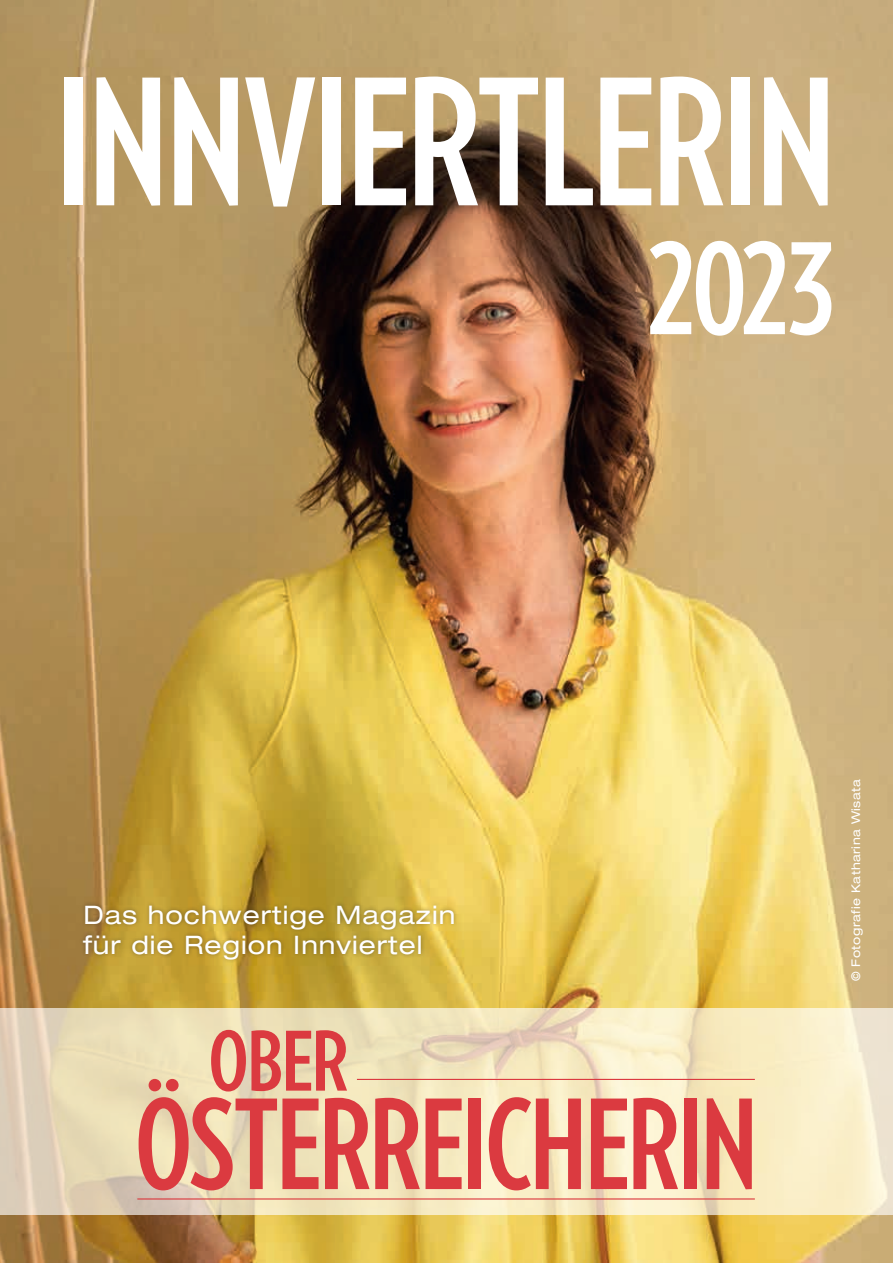
<style>
.page{position:relative;width:893px;height:1263px;background:#fff}
.page>*{position:absolute;margin:0;border:0;box-sizing:border-box;transform-origin:0 0}
.t1{font:700 174.3px "Verlag Compressed";letter-spacing:-.02em;color:#fff}
.t2{font:700 127.5px "Verlag Compressed";color:#fff}
.t3{font:700 123.45px "Verlag Compressed";letter-spacing:-.02em;color:#db3a40}
.t4{font:700 81.75px "Verlag Compressed";color:#db3a40;scale:1.05 1}
.t5{font:expanded 25.5px/30px "Helvetica Neue LT Pro";letter-spacing:.04em;color:#fff}
.t6{font:expanded 12px "Helvetica Neue LT Pro";letter-spacing:.04em;color:#fff}
</style>
<div class="page">
<img style="left:0;top:0;width:893px;height:1263px">
<svg style="left:0;top:1008px;width:893px;height:207px;background:#f0e3bf"></svg>
<hr style="left:357px;top:1079px;width:398px;height:1px;background:#db3a40">
<hr style="left:137px;top:1198px;width:618px;height:1px;background:#db3a40">
<div style="left:78px;top:901px;width:380px;height:62px;background:#231f20;opacity:.4"></div>
<h1 class="t1" style="left:55px;top:19px;width:783px">INNVIERTLERIN</h1>
<h2 class="t2" style="left:649px;top:198px;width:188px">2023</h2>
<p class="t5" style="left:83px;top:899px;width:373px">Das hochwertige Magazin für die Region Innviertel</p>
<h3 class="t4" style="left:209px;top:1003px;width:135px">OBER</h3>
<h3 class="t3" style="left:135px;top:1057px;width:624px">ÖSTERREICHERIN</h3>
<p class="t6" style="left:849px;top:981px;width:204px;rotate:-90deg">© Fotografie Katharina Wisata</p>
</div>
